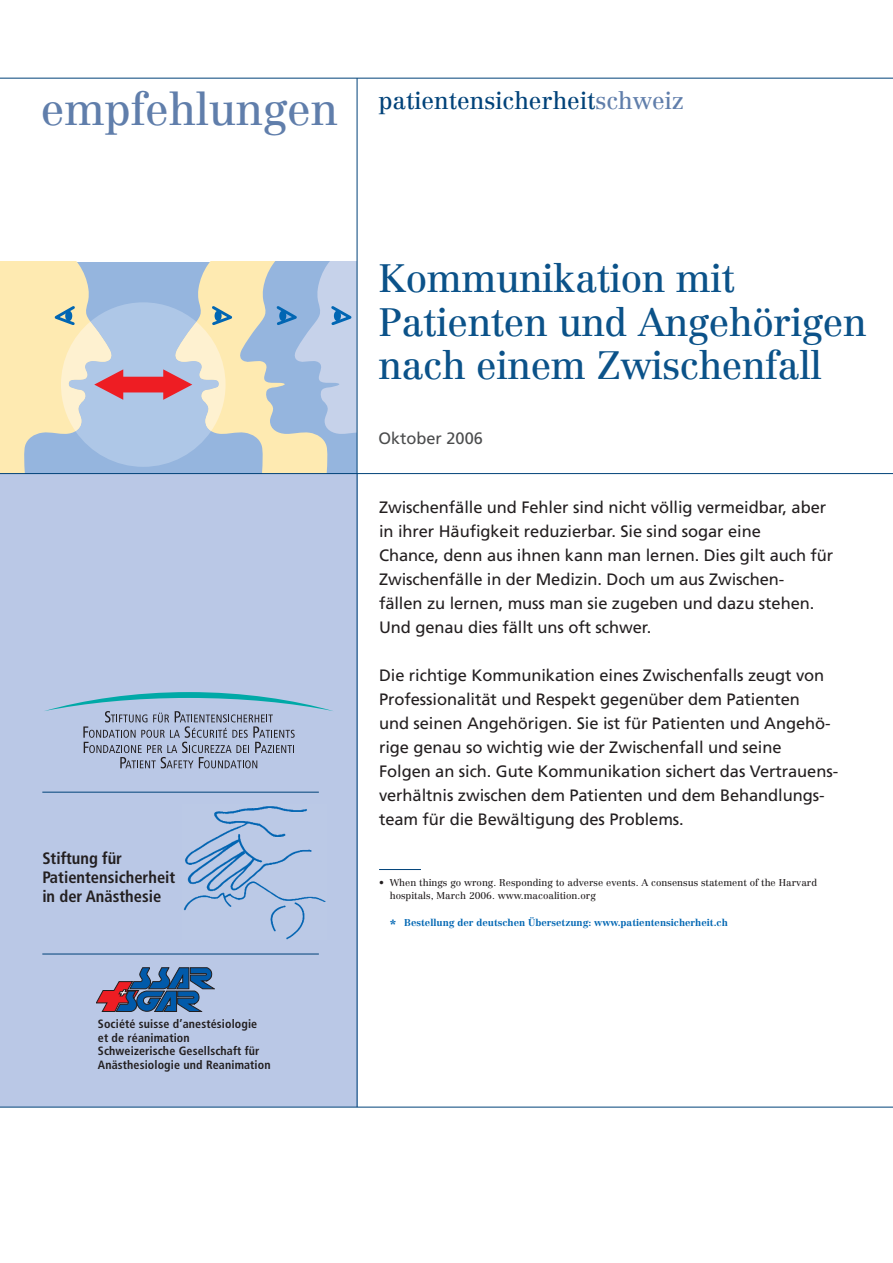
<style>
.page{position:relative;width:893px;height:1263px;background:#fff}
.page>*{position:absolute;margin:0;border:0;box-sizing:border-box;transform-origin:0 0}
.t1{font:39px/43.5px "Centennial";letter-spacing:-.01em;color:#0b5289}
.t2{font:24px "Centennial";color:#004279}
.t3{font:16.5px/24px "Frutiger";letter-spacing:-.005em;color:#231f20}
.t4{font:700 condensed 16.5px/18.8px "Frutiger";color:#231f20}
.t5{font:16.5px "Frutiger";color:#4b4c4d}
.t6{font:700 condensed 12px/13.5px "Frutiger";letter-spacing:.01em;color:#231f20}
.t7{font:9.75px/13.5px "Centennial";color:#231f20}
.t8{font:700 9.75px "Centennial";color:#0166b3}
.s1{font-size:45px;color:#607eab}
.s2{color:#607eab}
.s3{font-size:13.5px}
</style>
<div class="page">
<hr style="left:0;top:78px;width:892px;height:1px;background:#004279">
<hr style="left:379px;top:869px;width:42px;height:1px;background:#004279">
<div style="left:0;top:474px;width:357px;height:633px;background:#bac8e6"></div>
<hr style="left:42px;top:792px;width:277px;height:1px;background:#004279">
<hr style="left:42px;top:954px;width:277px;height:1px;background:#004279">
<hr style="left:0;top:1107px;width:892px;height:1px;background:#004279">
<img style="left:183px;top:806px;width:143px;height:133px">
<svg style="left:45px;top:692px;width:288px;height:76px"></svg>
<svg style="left:0;top:262px;width:357px;height:211px;background:#c7cccc"></svg>
<svg style="left:96px;top:968px;width:118px;height:44px"></svg>
<hr style="left:0;top:473px;width:892px;height:1px;background:#004279">
<hr style="left:357px;top:78px;width:1px;height:1029px;background:#004279">
<h2 class="t2" style="left:41px;top:91px;width:644px"><span class="s1">empfehlungen</span> patientensicherheit<span class="s2">schweiz</span></h2>
<h1 class="t1" style="left:378px;top:260px;width:490px">Kommunikation mit<br>Patienten und Angehörigen nach einem Zwischenfall</h1>
<p class="t5" style="left:378px;top:432px;width:106px">Oktober 2006</p>
<p class="t4" style="left:42px;top:850px;width:134px">Stiftung für<br>Patientensicherheit in der Anästhesie</p>
<p class="t6" style="left:98px;top:1018px;width:174px">Société suisse d’anestésiologie<br>et de réanimation<br>Schweizerische Gesellschaft für<br>Anästhesiologie und Reanimation</p>
<p class="t3" style="left:379px;top:496px;width:455px">Zwischenfälle und Fehler sind nicht völlig vermeidbar, aber in ihrer Häufigkeit reduzierbar. Sie sind sogar eine<br>Chance, denn aus ihnen kann man lernen. Dies gilt auch für Zwischenfälle in der Medizin. Doch um aus Zwischen-<br>fällen zu lernen, muss man sie zugeben und dazu stehen.<br>Und genau dies fällt uns oft schwer.</p>
<p class="t3" style="left:379px;top:664px;width:460px">Die richtige Kommunikation eines Zwischenfalls zeugt von Professionalität und Respekt gegenüber dem Patienten<br>und seinen Angehörigen. Sie ist für Patienten und Angehö&shy;rige genau so wichtig wie der Zwischenfall und seine<br>Folgen an sich. Gute Kommunikation sichert das Vertrauens&shy;verhältnis zwischen dem Patienten und dem Behandlungs&shy;team für die Bewältigung des Problems.</p>
<p class="t7" style="left:389px;top:876px;width:429px;text-indent:-11px">• When things go wrong. Responding to adverse events. A consensus statement of the Harvard hospitals, March 2006. www.macoalition.org</p>
<p class="t8" style="left:389px;top:919px;width:339px"><span class="s3">*</span> Bestellung der deutschen Übersetzung: www.patientensicherheit.ch</p>
</div>
